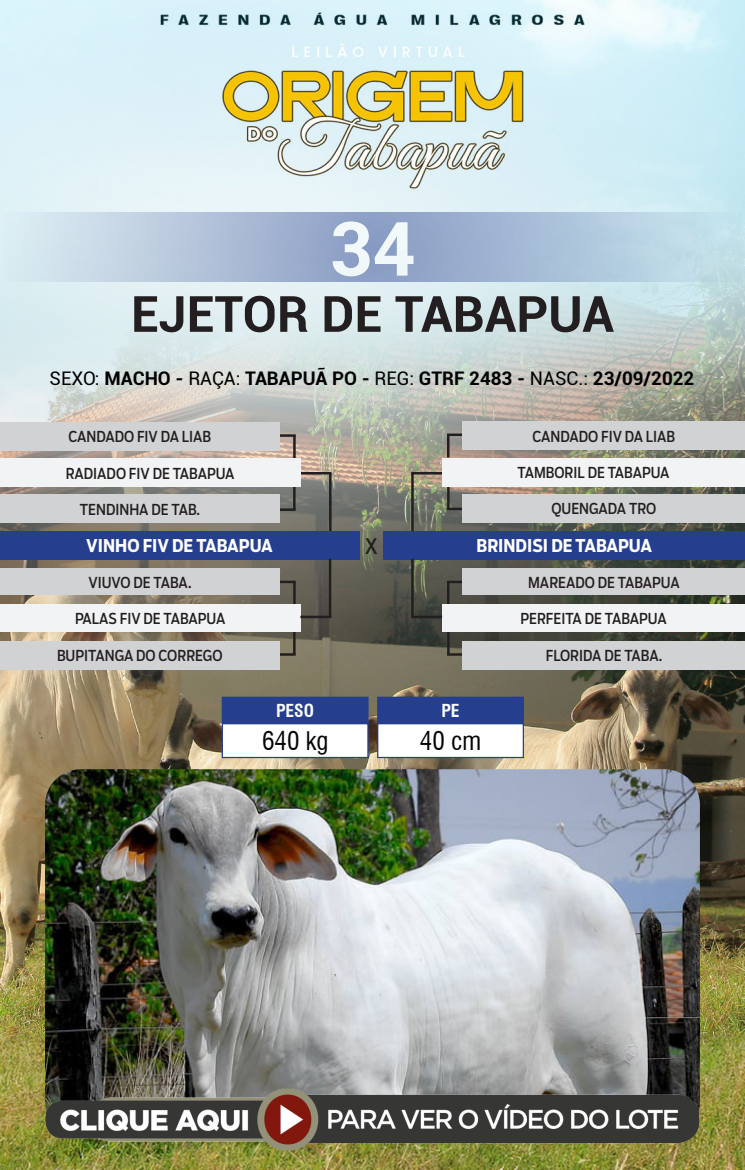
<style>
.page{position:relative;width:745px;height:1170px;background:#fff}
.page>*{position:absolute;margin:0;border:0;box-sizing:border-box;transform-origin:0 0}
.t1{font:700 75px "Roboto";color:#fff}
.t2{font:700 50px "Roboto";color:#231f20}
.t3{font:condensed 25px "Swiss 721 BT";color:#040503}
.t4{font:21.25px "Boomer Cond";color:#231f20}
.t5{font:700 18.75px "Roboto";color:#000}
.t6{font:700 17.5px "Boomer Cond";color:#fff}
.t7{font:700 condensed 17.5px "Swiss 721 BT";color:#fff}
.t8{font:15px "Boomer Cond";color:#231f20}
.s1{font-weight:400}
</style>
<div class="page">
<img style="left:0;top:0;width:744px;height:1169px">
<hr style="left:411px;top:473px;width:2px;height:58px;background:#231f20">
<hr style="left:411px;top:472px;width:31px;height:2px;background:#231f20">
<hr style="left:329px;top:473px;width:2px;height:58px;background:#231f20">
<hr style="left:300px;top:472px;width:31px;height:2px;background:#231f20">
<hr style="left:293px;top:581px;width:2px;height:23px;background:#231f20">
<hr style="left:279px;top:580px;width:16px;height:3px;background:#231f20">
<hr style="left:293px;top:631px;width:2px;height:23px;background:#231f20">
<svg style="left:279px;top:653px;width:16px;height:2px"></svg>
<hr style="left:446px;top:581px;width:3px;height:23px;background:#231f20">
<hr style="left:446px;top:580px;width:16px;height:3px;background:#231f20">
<hr style="left:447px;top:631px;width:2px;height:23px;background:#231f20">
<svg style="left:447px;top:653px;width:15px;height:2px"></svg>
<hr style="left:446px;top:434px;width:3px;height:23px;background:#231f20">
<hr style="left:446px;top:433px;width:16px;height:3px;background:#231f20">
<hr style="left:447px;top:486px;width:2px;height:23px;background:#231f20">
<hr style="left:447px;top:507px;width:16px;height:3px;background:#231f20">
<hr style="left:293px;top:487px;width:2px;height:23px;background:#231f20">
<hr style="left:279px;top:508px;width:16px;height:3px;background:#231f20">
<hr style="left:293px;top:435px;width:2px;height:23px;background:#231f20">
<hr style="left:279px;top:434px;width:16px;height:3px;background:#231f20">
<div style="left:462px;top:494px;width:282px;height:28px;background:#d1d2d4"></div>
<div style="left:0;top:494px;width:279px;height:28px;background:#d1d2d4"></div>
<div style="left:0;top:640px;width:279px;height:29px;background:#d1d2d4"></div>
<div style="left:462px;top:640px;width:282px;height:29px;background:#d1d2d4"></div>
<div style="left:442px;top:457px;width:302px;height:29px;background:#f2f3f4"></div>
<div style="left:0;top:458px;width:300px;height:29px;background:#f2f3f4"></div>
<div style="left:0;top:604px;width:300px;height:28px;background:#f2f3f4"></div>
<div style="left:442px;top:604px;width:302px;height:28px;background:#f2f3f4"></div>
<div style="left:462px;top:421px;width:282px;height:28px;background:#d1d2d4"></div>
<div style="left:0;top:422px;width:279px;height:28px;background:#d1d2d4"></div>
<div style="left:0;top:568px;width:279px;height:27px;background:#d1d2d4"></div>
<div style="left:462px;top:568px;width:282px;height:27px;background:#d1d2d4"></div>
<div style="left:0;top:531px;width:359px;height:28px;background:#253f8e"></div>
<div style="left:383px;top:531px;width:361px;height:28px;background:#253f8e"></div>
<hr style="left:328px;top:558px;width:3px;height:59px;background:#231f20">
<hr style="left:300px;top:615px;width:31px;height:3px;background:#231f20">
<hr style="left:411px;top:558px;width:2px;height:59px;background:#231f20">
<hr style="left:411px;top:615px;width:31px;height:3px;background:#231f20">
<svg style="left:0;top:213px;width:744px;height:69px;background:#afc3da"></svg>
<img style="left:45px;top:769px;width:654px;height:368px">
<img style="left:45px;top:1088px;width:654px;height:62px;border-radius:31px">
<div style="left:222px;top:697px;width:146px;height:26px;background:#253f8e"></div>
<div style="left:221px;top:696px;width:147px;height:28px;border:1px solid #253f8e"></div>
<div style="left:222px;top:723px;width:146px;height:34px;background:#fff"></div>
<div style="left:221px;top:723px;width:147px;height:35px;border:1px solid #253f8e"></div>
<div style="left:377px;top:697px;width:146px;height:26px;background:#253f8e"></div>
<div style="left:377px;top:696px;width:146px;height:28px;border:1px solid #253f8e"></div>
<div style="left:377px;top:723px;width:146px;height:34px;background:#fff"></div>
<div style="left:377px;top:723px;width:146px;height:35px;border:1px solid #253f8e"></div>
<h1 class="t1" style="left:329px;top:196px;width:88px">34</h1>
<p class="t2" style="left:131px;top:279px;width:484px">EJETOR DE TABAPUA</p>
<p class="t5" style="left:50px;top:365px;width:645px"><span class="s1">SEXO:</span> MACHO - <span class="s1">RAÇA:</span> TABAPUÃ PO - <span class="s1">REG:</span> GTRF 2483 - <span class="s1">NASC.:</span> 23/09/2022</p>
<p class="t8" style="left:68px;top:428px;width:144px">CANDADO FIV DA LIAB</p>
<p class="t8" style="left:532px;top:427px;width:144px">CANDADO FIV DA LIAB</p>
<p class="t8" style="left:66px;top:464px;width:170px">RADIADO FIV DE TABAPUA</p>
<p class="t8" style="left:517px;top:463px;width:153px">TAMBORIL DE TABAPUA</p>
<p class="t8" style="left:80px;top:500px;width:122px">TENDINHA DE TAB.</p>
<p class="t8" style="left:551px;top:499px;width:106px">QUENGADA TRO</p>
<p class="t6" style="left:86px;top:535px;width:188px">VINHO FIV DE TABAPUA</p>
<p class="t4" style="left:364px;top:533px;width:15px">X</p>
<p class="t6" style="left:476px;top:535px;width:177px">BRINDISI DE TABAPUA</p>
<p class="t8" style="left:88px;top:573px;width:104px">VIUVO DE TABA.</p>
<p class="t8" style="left:528px;top:573px;width:153px">MAREADO DE TABAPUA</p>
<p class="t8" style="left:75px;top:610px;width:152px">PALAS FIV DE TABAPUA</p>
<p class="t8" style="left:520px;top:610px;width:148px">PERFEITA DE TABAPUA</p>
<p class="t8" style="left:57px;top:646px;width:167px">BUPITANGA DO CORREGO</p>
<p class="t8" style="left:545px;top:646px;width:118px">FLORIDA DE TABA.</p>
<p class="t7" style="left:276px;top:700px;width:40px">PESO</p>
<p class="t3" style="left:262px;top:726px;width:68px">640 kg</p>
<p class="t7" style="left:441px;top:700px;width:20px">PE</p>
<p class="t3" style="left:419px;top:726px;width:63px">40 cm</p>
</div>
